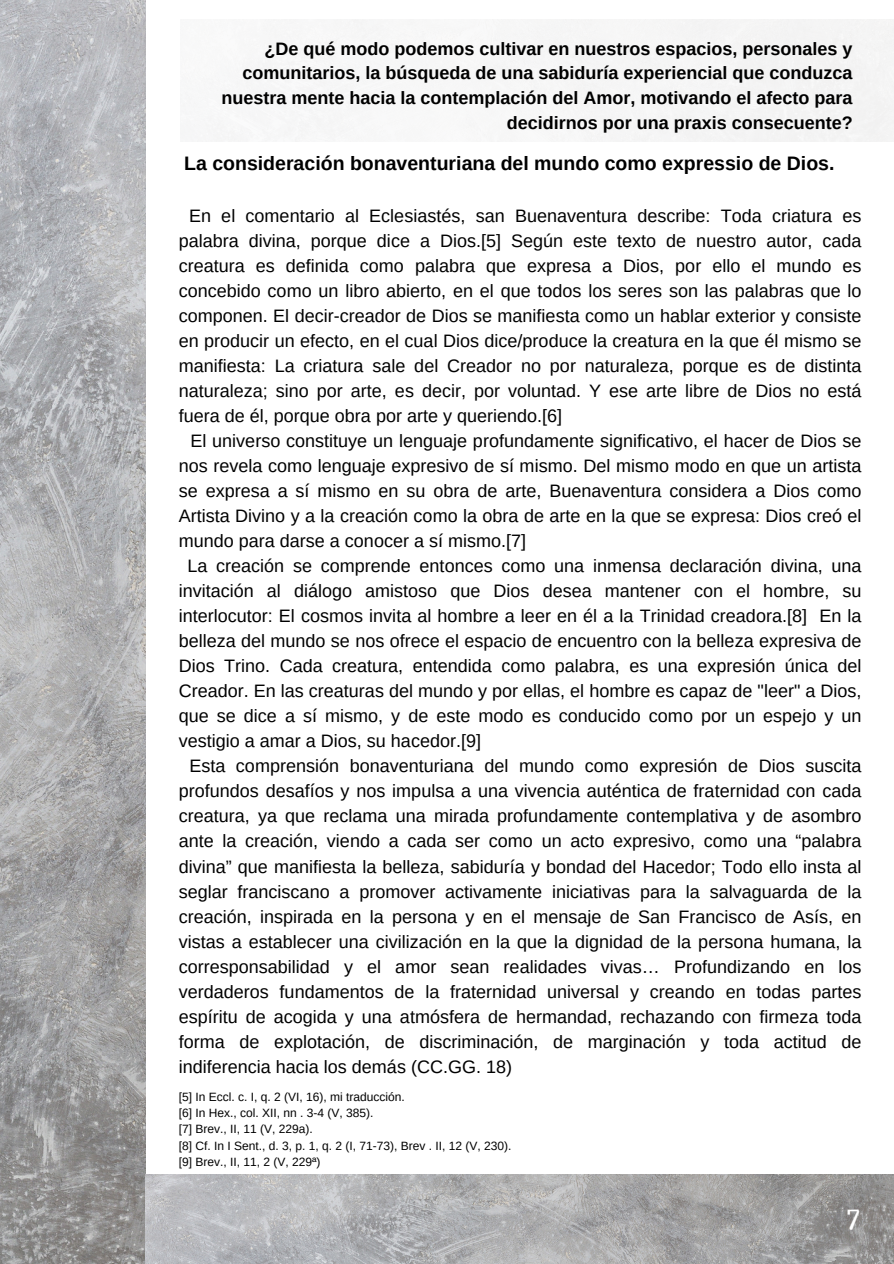
<style>
.page{position:relative;width:894px;height:1264px;background:#fff}
.page>*{position:absolute;margin:0;border:0;box-sizing:border-box;transform-origin:0 0}
.t1{font:27px "Trocchi";color:#fff}
.t2{font:700 19.5px "Arimo";color:#000}
.t3{font:18px "Arimo";color:#000}
.t4{font:700 18px/24.8px "Arimo";color:#000;text-align:right}
.t5{font:12px "Arimo";color:#000}
</style>
<div class="page">
<img style="left:0;top:0;width:145px;height:1263px">
<img style="left:145px;top:1174px;width:748px;height:89px">
<p class="t4" style="left:221px;top:36px;width:632px">¿De qué modo podemos cultivar en nuestros espacios, personales y comunitarios, la búsqueda de una sabiduría experiencial que conduzca nuestra mente hacia la contemplación del Amor, motivando el afecto para decidirnos por una praxis consecuente?</p>
<h2 class="t2" style="left:184px;top:153px;width:651px">La consideración bonaventuriana del mundo como expressio de Dios.</h2>
<p class="t3" style="left:189px;top:206px;width:673px">En el comentario al Eclesiastés, san Buenaventura describe: Toda criatura es</p>
<p class="t3" style="left:179px;top:231px;width:684px">palabra divina, porque dice a Dios.[5] Según este texto de nuestro autor, cada</p>
<p class="t3" style="left:179px;top:256px;width:684px">creatura es definida como palabra que expresa a Dios, por ello el mundo es</p>
<p class="t3" style="left:179px;top:281px;width:684px">concebido como un libro abierto, en el que todos los seres son las palabras que lo</p>
<p class="t3" style="left:179px;top:306px;width:684px">componen. El decir-creador de Dios se manifiesta como un hablar exterior y consiste</p>
<p class="t3" style="left:179px;top:331px;width:684px">en producir un efecto, en el cual Dios dice/produce la creatura en la que él mismo se</p>
<p class="t3" style="left:179px;top:356px;width:684px">manifiesta: La criatura sale del Creador no por naturaleza, porque es de distinta</p>
<p class="t3" style="left:179px;top:381px;width:684px">naturaleza; sino por arte, es decir, por voluntad. Y ese arte libre de Dios no está</p>
<p class="t3" style="left:179px;top:406px;width:385px">fuera de él, porque obra por arte y queriendo.[6]</p>
<p class="t3" style="left:190px;top:431px;width:672px">El universo constituye un lenguaje profundamente significativo, el hacer de Dios se</p>
<p class="t3" style="left:179px;top:456px;width:684px">nos revela como lenguaje expresivo de sí mismo. Del mismo modo en que un artista</p>
<p class="t3" style="left:179px;top:481px;width:684px">se expresa a sí mismo en su obra de arte, Buenaventura considera a Dios como</p>
<p class="t3" style="left:179px;top:506px;width:684px">Artista Divino y a la creación como la obra de arte en la que se expresa: Dios creó el</p>
<p class="t3" style="left:179px;top:531px;width:349px">mundo para darse a conocer a sí mismo.[7]</p>
<p class="t3" style="left:187px;top:556px;width:675px">La creación se comprende entonces como una inmensa declaración divina, una</p>
<p class="t3" style="left:179px;top:581px;width:684px">invitación al diálogo amistoso que Dios desea mantener con el hombre, su</p>
<p class="t3" style="left:179px;top:606px;width:684px">interlocutor: El cosmos invita al hombre a leer en él a la Trinidad creadora.[8] En la</p>
<p class="t3" style="left:179px;top:631px;width:684px">belleza del mundo se nos ofrece el espacio de encuentro con la belleza expresiva de</p>
<p class="t3" style="left:179px;top:656px;width:684px">Dios Trino. Cada creatura, entendida como palabra, es una expresión única del</p>
<p class="t3" style="left:179px;top:681px;width:684px">Creador. En las creaturas del mundo y por ellas, el hombre es capaz de "leer" a Dios,</p>
<p class="t3" style="left:179px;top:706px;width:684px">que se dice a sí mismo, y de este modo es conducido como por un espejo y un</p>
<p class="t3" style="left:179px;top:731px;width:304px">vestigio a amar a Dios, su hacedor.[9]</p>
<p class="t3" style="left:189px;top:756px;width:673px">Esta comprensión bonaventuriana del mundo como expresión de Dios suscita</p>
<p class="t3" style="left:179px;top:781px;width:684px">profundos desafíos y nos impulsa a una vivencia auténtica de fraternidad con cada</p>
<p class="t3" style="left:179px;top:806px;width:684px">creatura, ya que reclama una mirada profundamente contemplativa y de asombro</p>
<p class="t3" style="left:179px;top:831px;width:684px">ante la creación, viendo a cada ser como un acto expresivo, como una “palabra</p>
<p class="t3" style="left:179px;top:856px;width:684px">divina” que manifiesta la belleza, sabiduría y bondad del Hacedor; Todo ello insta al</p>
<p class="t3" style="left:179px;top:881px;width:684px">seglar franciscano a promover activamente iniciativas para la salvaguarda de la</p>
<p class="t3" style="left:179px;top:906px;width:684px">creación, inspirada en la persona y en el mensaje de San Francisco de Asís, en</p>
<p class="t3" style="left:179px;top:931px;width:684px">vistas a establecer una civilización en la que la dignidad de la persona humana, la</p>
<p class="t3" style="left:179px;top:956px;width:684px">corresponsabilidad y el amor sean realidades vivas… Profundizando en los</p>
<p class="t3" style="left:179px;top:981px;width:684px">verdaderos fundamentos de la fraternidad universal y creando en todas partes</p>
<p class="t3" style="left:179px;top:1006px;width:684px">espíritu de acogida y una atmósfera de hermandad, rechazando con firmeza toda</p>
<p class="t3" style="left:179px;top:1031px;width:684px">forma de explotación, de discriminación, de marginación y toda actitud de</p>
<p class="t3" style="left:179px;top:1056px;width:335px">indiferencia hacia los demás (CC.GG. 18)</p>
<p class="t5" style="left:179px;top:1089px;width:227px">[5] In Eccl. c. I, q. 2 (VI, 16), mi traducción.</p>
<p class="t5" style="left:179px;top:1106px;width:196px">[6] In Hex., col. XII, nn . 3-4 (V, 385).</p>
<p class="t5" style="left:179px;top:1122px;width:135px">[7] Brev., II, 11 (V, 229a).</p>
<p class="t5" style="left:179px;top:1138px;width:334px">[8] Cf. In I Sent., d. 3, p. 1, q. 2 (I, 71-73), Brev . II, 12 (V, 230).</p>
<h1 class="t5" style="left:179px;top:1154px;width:143px">[9] Brev., II, 11, 2 (V, 229ª)</h1>
<p class="t1" style="left:846px;top:1196px;width:15px">7</p>
</div>
